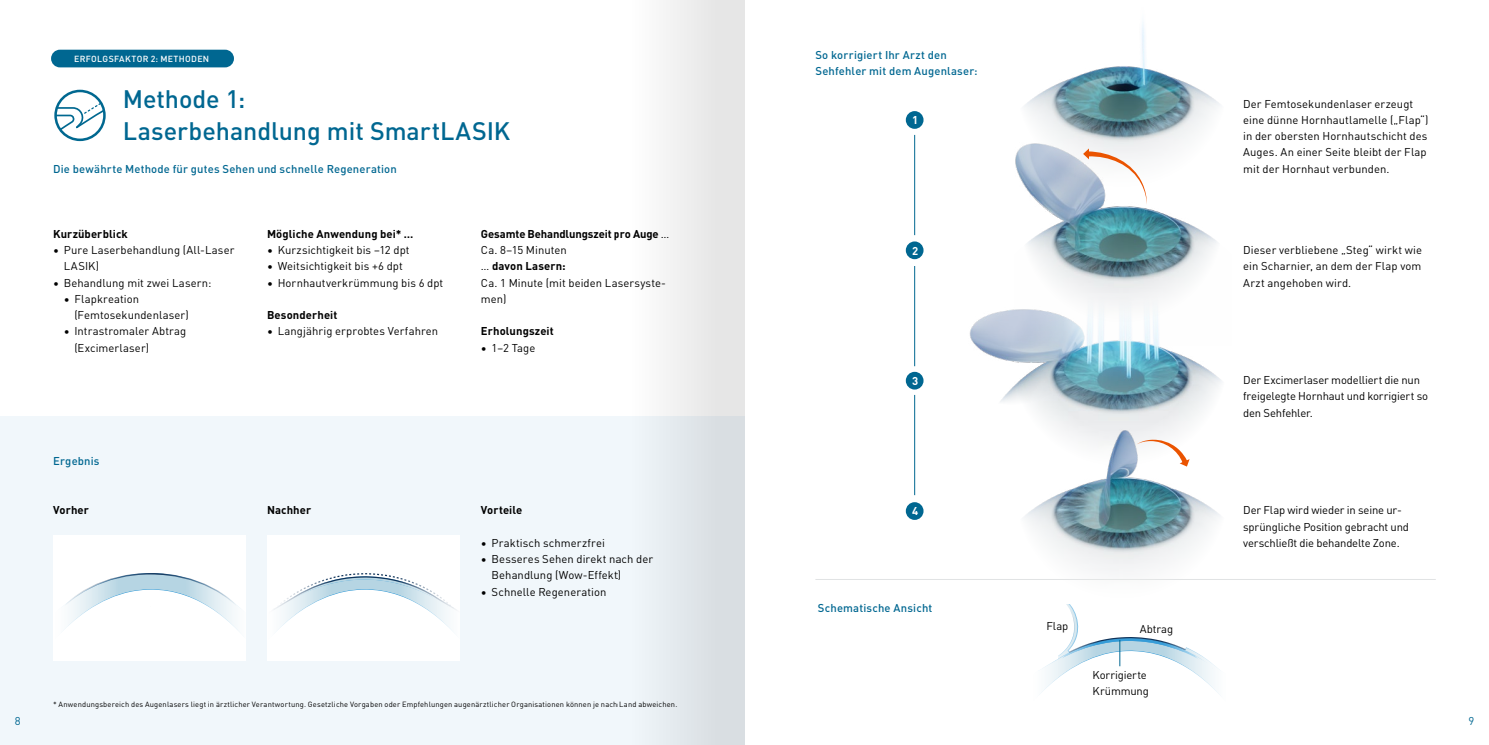
<style>
.page{position:relative;width:1489px;height:745px;background:#fff}
.page>*{position:absolute;margin:0;border:0;box-sizing:border-box;transform-origin:0 0}
.t1{font:500 25px/32.5px "DI Nfor Schwind";letter-spacing:-.005em;color:#006791}
.t2{font:11.25px/16.2px "DI Nfor Schwind";letter-spacing:.005em;color:#000}
.t3{font:11.25px/16.2px "DI Nfor Schwind";letter-spacing:-.015em;color:#000}
.t4{font:500 11.25px/16.2px "DI Nfor Schwind";letter-spacing:.015em;color:#006791}
.t5{font:700 11.25px "DI Nfor Schwind";letter-spacing:.005em;color:#000}
.t6{font:700 11.25px "DI Nfor Schwind";color:#fff}
.t7{font:11.25px "DI Nfor Schwind";color:#006791}
.t8{font:500 8.75px "DI Nfor Schwind";letter-spacing:.035em;color:#fff}
.t9{font:7.5px "DI Nfor Schwind";letter-spacing:.02em;color:#000}
.s1{font-weight:700}
</style>
<div class="page">
<img style="left:969px;top:309px;width:253px;height:93px">
<img style="left:1014px;top:205px;width:208px;height:140px">
<div style="left:905px;top:111px;width:18px;height:18px;background:#006791;border-radius:50%"></div>
<div style="left:905px;top:371px;width:18px;height:18px;background:#006791;border-radius:50%"></div>
<div style="left:905px;top:502px;width:18px;height:17px;background:#006791;border-radius:50%"></div>
<div style="left:905px;top:241px;width:18px;height:18px;background:#006791;border-radius:50%"></div>
<hr style="left:914px;top:135px;width:1px;height:100px;background:#006791">
<hr style="left:914px;top:266px;width:1px;height:100px;background:#006791">
<hr style="left:914px;top:394px;width:1px;height:101px;background:#006791">
<svg style="left:1041px;top:616px;width:178px;height:78px"></svg>
<div style="left:0;top:416px;width:744px;height:328px;background:#f1f7fb"></div>
<div style="left:53px;top:534px;width:193px;height:126px;background:#fff"></div>
<div style="left:267px;top:534px;width:192px;height:126px;background:#fff"></div>
<svg style="left:65px;top:573px;width:175px;height:57px"></svg>
<svg style="left:273px;top:573px;width:183px;height:57px"></svg>
<hr style="left:815px;top:578px;width:620px;height:1px;background:#e1e3e4">
<svg style="left:54px;top:101px;width:52px;height:31px"></svg>
<div style="left:54px;top:90px;width:52px;height:51px;border:3px solid #006890;border-radius:50%"></div>
<img style="left:1015px;top:22px;width:205px;height:183px">
<img style="left:1014px;top:398px;width:217px;height:218px">
<svg style="left:1083px;top:148px;width:63px;height:56px"></svg>
<svg style="left:1136px;top:438px;width:53px;height:28px"></svg>
<div style="left:51px;top:50px;width:183px;height:17px;background:#006791;border-radius:9px"></div>
<div style="left:617px;top:0;width:127px;height:744px;background:linear-gradient(to right,#fafdff,#dcdee0)"></div>
<p class="t8" style="left:74px;top:52px;width:136px">ERFOLGSFAKTOR 2: METHODEN</p>
<h1 class="t1" style="left:123px;top:81px;width:389px">Methode 1:<br>Laserbehandlung mit SmartLASIK</h1>
<p class="t4" style="left:53px;top:160px;width:345px">Die bewährte Methode für gutes Sehen und schnelle Regeneration</p>
<p class="t5" style="left:53px;top:225px;width:76px">Kurzüberblick</p>
<p class="t2" style="left:64px;top:241px;width:172px;text-indent:-11px">• Pure Laserbehandlung (All-Laser<br>LASIK)</p>
<p class="t2" style="left:53px;top:273px;width:160px">• Behandlung mit zwei Lasern:</p>
<p class="t2" style="left:74px;top:290px;width:116px;text-indent:-11px">• Flapkreation (Femtosekundenlaser)</p>
<p class="t2" style="left:74px;top:322px;width:113px;text-indent:-11px">• Intrastromaler Abtrag (Excimerlaser)</p>
<p class="t5" style="left:267px;top:225px;width:148px">Mögliche Anwendung bei* …</p>
<p class="t2" style="left:267px;top:241px;width:144px">• Kurzsichtigkeit bis –12 dpt</p>
<p class="t2" style="left:267px;top:257px;width:137px">• Weitsichtigkeit bis +6 dpt</p>
<p class="t2" style="left:267px;top:273px;width:178px">• Hornhautverkrümmung bis 6 dpt</p>
<p class="t5" style="left:267px;top:306px;width:72px">Besonderheit</p>
<p class="t2" style="left:267px;top:322px;width:173px">• Langjährig erprobtes Verfahren</p>
<p class="t2" style="left:481px;top:225px;width:190px"><span class="s1">Gesamte Behandlungszeit pro Auge</span> …<br>Ca. 8–15 Minuten<br>… <span class="s1">davon Lasern:<br></span>Ca. 1 Minute (mit beiden Lasersyste&shy;men)</p>
<p class="t5" style="left:481px;top:322px;width:74px">Erholungszeit</p>
<p class="t2" style="left:481px;top:338px;width:56px">• 1–2 Tage</p>
<p class="t4" style="left:53px;top:452px;width:48px">Ergebnis</p>
<p class="t5" style="left:53px;top:501px;width:37px">Vorher</p>
<p class="t5" style="left:267px;top:501px;width:46px">Nachher</p>
<p class="t5" style="left:481px;top:501px;width:43px">Vorteile</p>
<p class="t2" style="left:481px;top:533px;width:125px">• Praktisch schmerzfrei</p>
<p class="t2" style="left:491px;top:549px;width:163px;text-indent:-11px">• Besseres Sehen direkt nach der<br>Behandlung (Wow-Effekt)</p>
<p class="t2" style="left:481px;top:582px;width:127px">• Schnelle Regeneration</p>
<p class="t9" style="left:53px;top:697px;width:625px">* Anwendungsbereich des Augenlasers liegt in ärztlicher Verantwortung. Gesetzliche Vorgaben oder Empfehlungen augenärztlicher Organisationen können je nach Land abweichen.</p>
<p class="t4" style="left:815px;top:46px;width:164px">So korrigiert Ihr Arzt den<br>Sehfehler mit dem Augenlaser:</p>
<p class="t6" style="left:912px;top:111px;width:8px">1</p>
<p class="t6" style="left:912px;top:241px;width:8px">2</p>
<p class="t6" style="left:912px;top:372px;width:8px">3</p>
<p class="t6" style="left:912px;top:502px;width:8px">4</p>
<p class="t4" style="left:817px;top:598px;width:116px">Schematische Ansicht</p>
<p class="t2" style="left:1046px;top:616px;width:23px">Flap</p>
<p class="t2" style="left:1139px;top:620px;width:35px">Abtrag</p>
<p class="t3" style="left:1092px;top:665px;width:58px">Korrigierte<br>Krümmung</p>
<p class="t2" style="left:1243px;top:95px;width:187px">Der Femtosekundenlaser erzeugt eine dünne Hornhautlamelle („Flap“) in der obersten Hornhautschicht des Auges. An einer Seite bleibt der Flap mit der Hornhaut verbunden.</p>
<p class="t2" style="left:1243px;top:241px;width:180px;text-align:justify">Dieser verbliebene „Steg“ wirkt wie ein Scharnier, an dem der Flap vom Arzt angehoben wird.</p>
<p class="t3" style="left:1243px;top:371px;width:186px">Der Excimerlaser modelliert die nun freigelegte Hornhaut und korrigiert so den Sehfehler.</p>
<p class="t3" style="left:1243px;top:501px;width:167px">Der Flap wird wieder in seine ur&shy;sprüngliche Position gebracht und verschließt die behandelte Zone.</p>
<p class="t7" style="left:15px;top:712px;width:7px">8</p>
<p class="t7" style="left:1468px;top:712px;width:7px">9</p>
</div>
